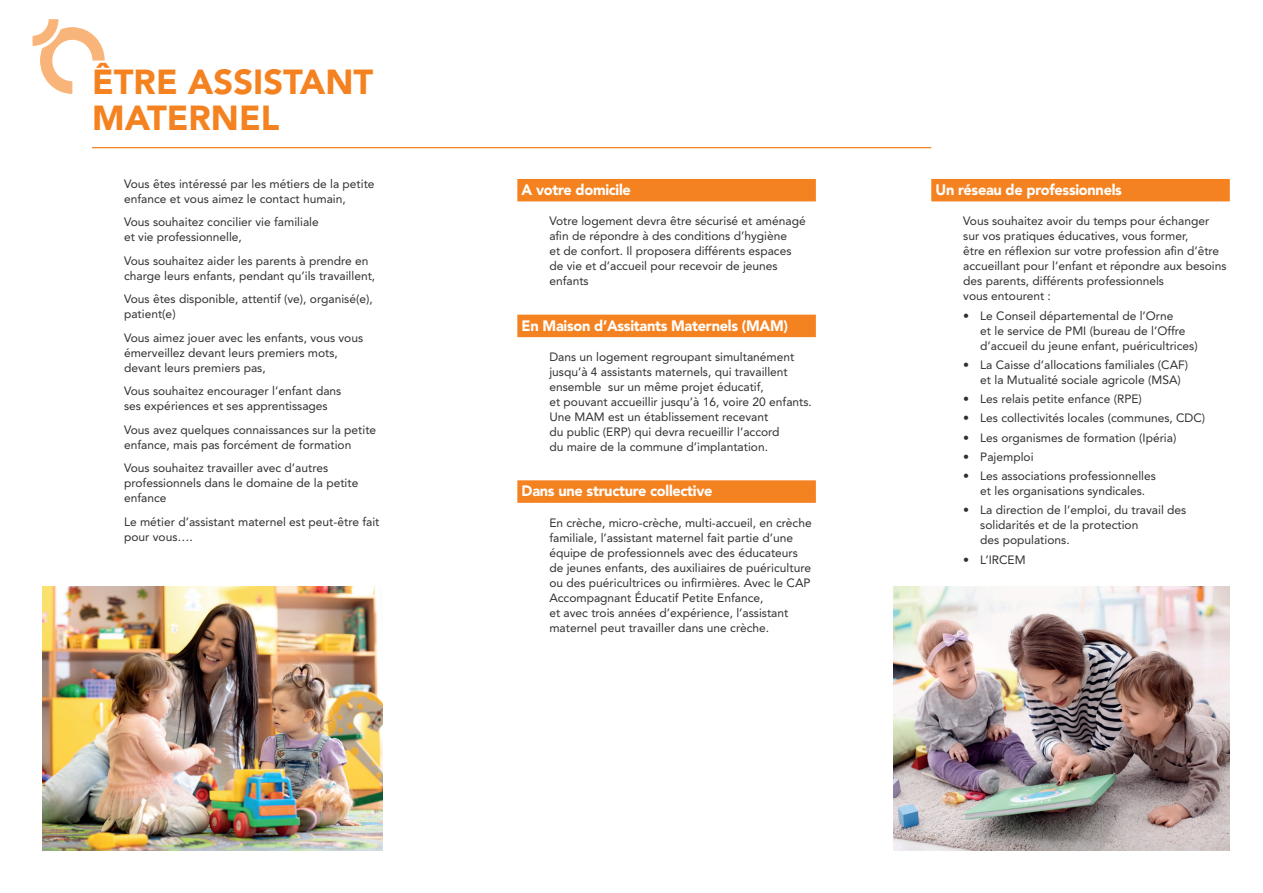
<style>
.page{position:relative;width:1263px;height:893px;background:#fff}
.page>*{position:absolute;margin:0;border:0;box-sizing:border-box;transform-origin:0 0}
.chapitre{font:900 34.5px/36px "Avenir LT Std";color:#f58220}
.intro{font:900 15px "Avenir LT Std";letter-spacing:-.02em;color:#fff}
.courant{font:12px/15px "Avenir LT Std";color:#312f30}
</style>
<div class="page">
<svg style="left:33px;top:19px;width:72px;height:75px"></svg>
<hr style="left:92px;top:147px;width:839px;height:1px;background:#f58220">
<div style="left:517px;top:179px;width:299px;height:22px;background:#f58220"></div>
<div style="left:931px;top:179px;width:299px;height:22px;background:#f58220"></div>
<div style="left:517px;top:315px;width:299px;height:22px;background:#f58220"></div>
<div style="left:517px;top:480px;width:299px;height:23px;background:#f58220"></div>
<img style="left:893px;top:586px;width:337px;height:264px">
<img style="left:43px;top:586px;width:340px;height:264px">
<p class="chapitre" style="left:92px;top:64px;width:283px">ÊTRE ASSISTANT<br>MATERNEL</p>
<p class="courant" style="left:124px;top:176px;width:252px">Vous êtes intéressé par les métiers de la petite enfance et vous aimez le contact humain,</p>
<p class="courant" style="left:124px;top:215px;width:196px">Vous souhaitez concilier vie familiale et vie professionnelle,</p>
<p class="courant" style="left:124px;top:253px;width:253px">Vous souhaitez aider les parents à prendre en charge leurs enfants, pendant qu’ils travaillent,</p>
<p class="courant" style="left:124px;top:292px;width:250px">Vous êtes disponible, attentif (ve), organisé(e), patient(e)</p>
<p class="courant" style="left:124px;top:330px;width:241px">Vous aimez jouer avec les enfants, vous vous émerveillez devant leurs premiers mots, devant leurs premiers pas,</p>
<p class="courant" style="left:124px;top:384px;width:219px">Vous souhaitez encourager l’enfant dans ses expériences et ses apprentissages</p>
<p class="courant" style="left:124px;top:422px;width:254px">Vous avez quelques connaissances sur la petite enfance, mais pas forcément de formation</p>
<p class="courant" style="left:124px;top:461px;width:236px">Vous souhaitez travailler avec d’autres professionnels dans le domaine de la petite enfance</p>
<p class="courant" style="left:124px;top:514px;width:257px">Le métier d’assistant maternel est peut-être fait pour vous….</p>
<p class="intro" style="left:522px;top:181px;width:111px">A votre domicile</p>
<p class="courant" style="left:549px;top:214px;width:258px">Votre logement devra être sécurisé et aménagé afin de répondre à des conditions d’hygiène<br>et de confort. Il proposera différents espaces de vie et d’accueil pour recevoir de jeunes enfants</p>
<p class="intro" style="left:522px;top:316px;width:268px">En Maison d’Assitants Maternels (MAM)</p>
<p class="courant" style="left:549px;top:349px;width:264px">Dans un logement regroupant simultanément jusqu’à 4 assistants maternels, qui travaillent ensemble sur un même projet éducatif,<br>et pouvant accueillir jusqu’à 16, voire 20 enfants.<br>Une MAM est un établissement recevant<br>du public (ERP) qui devra recueillir l’accord<br>du maire de la commune d’implantation.</p>
<p class="intro" style="left:522px;top:482px;width:192px">Dans une structure collective</p>
<p class="courant" style="left:549px;top:515px;width:264px">En crèche, micro-crèche, multi-accueil, en crèche familiale, l’assistant maternel fait partie d’une équipe de professionnels avec des éducateurs de jeunes enfants, des auxiliaires de puériculture ou des puéricultrices ou infirmières. Avec le CAP Accompagnant Éducatif Petite Enfance,<br>et avec trois années d’expérience, l’assistant maternel peut travailler dans une crèche.</p>
<p class="intro" style="left:935px;top:181px;width:188px">Un réseau de professionnels</p>
<p class="courant" style="left:963px;top:214px;width:265px">Vous souhaitez avoir du temps pour échanger sur vos pratiques éducatives, vous former,<br>être en réflexion sur votre profession afin d’être accueillant pour l’enfant et répondre aux besoins des parents, différents professionnels<br>vous entourent :</p>
<p class="courant" style="left:980px;top:308px;width:219px;text-indent:-17px">• Le Conseil départemental de l’Orne<br>et le service de PMI (bureau de l’Offre d’accueil du jeune enfant, puéricultrices)</p>
<p class="courant" style="left:980px;top:357px;width:209px;text-indent:-17px">• La Caisse d’allocations familiales (CAF) et la Mutualité sociale agricole (MSA)</p>
<p class="courant" style="left:963px;top:392px;width:180px">• Les relais petite enfance (RPE)</p>
<p class="courant" style="left:963px;top:411px;width:244px">• Les collectivités locales (communes, CDC)</p>
<p class="courant" style="left:963px;top:430px;width:215px">• Les organismes de formation (Ipéria)</p>
<p class="courant" style="left:963px;top:449px;width:72px">• Pajemploi</p>
<p class="courant" style="left:963px;top:469px;width:194px;text-align:center">• Les associations professionnelles et les organisations syndicales.</p>
<p class="courant" style="left:980px;top:503px;width:208px;text-indent:-17px">• La direction de l’emploi, du travail des solidarités et de la protection<br>des populations.</p>
<p class="courant" style="left:963px;top:552px;width:64px">• L’IRCEM</p>
</div>
